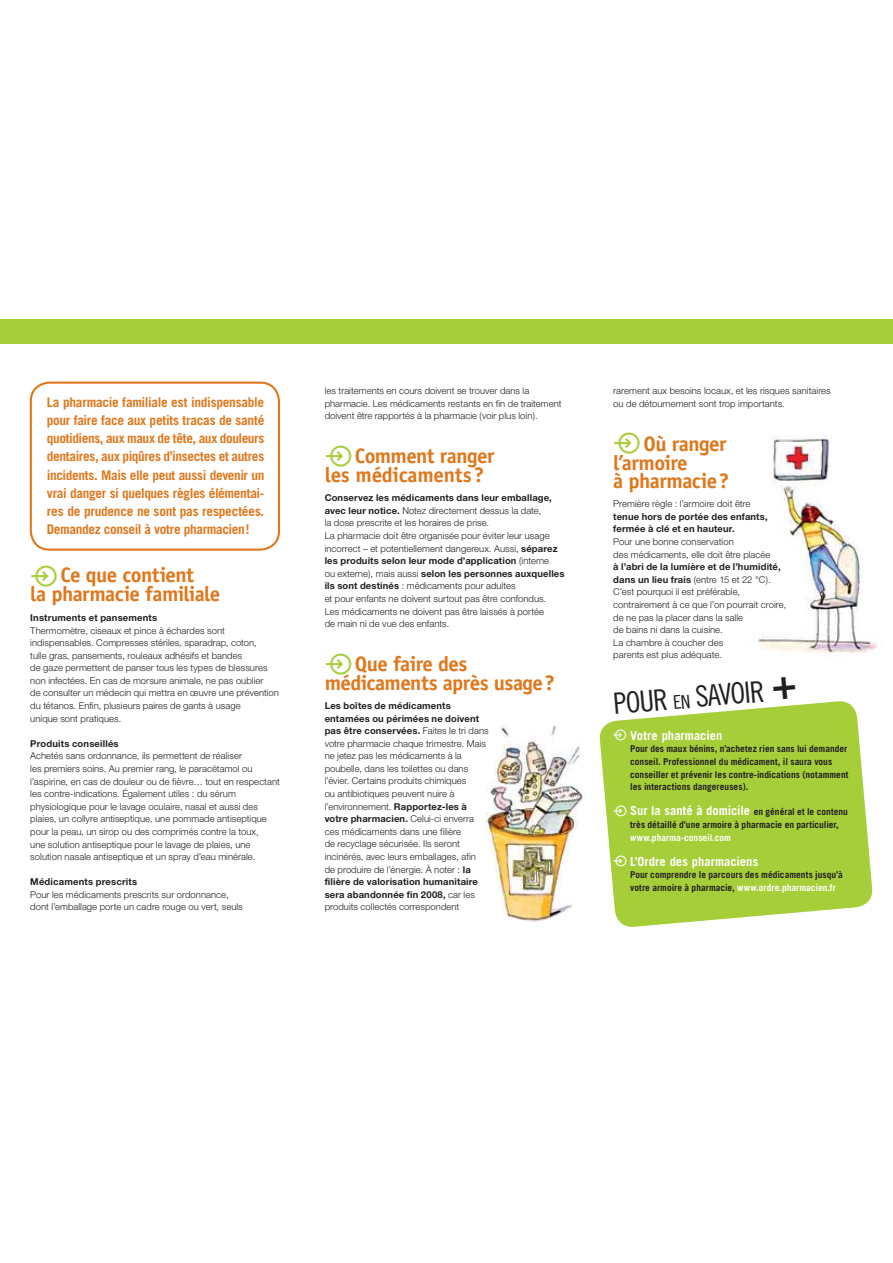
<style>
.page{position:relative;width:893px;height:1263px;background:#fff}
.page>*{position:absolute;margin:0;border:0;box-sizing:border-box;transform-origin:0 0}
.t1{font:29.4px "Trade Gothic Cond Eighteen";color:#231f20}
.t2{font:700 21px/18.9px "Officina Sans";letter-spacing:-.025em;color:#df771c}
.t3{font:14.7px "Apple Icon Two";color:#fff}
.t4{font:700 13.35px/18.1px "Trade Gothic";letter-spacing:-.02em;color:#df771c;text-align:justify}
.t5{font:700 12.6px "Trade Gothic";color:#fff}
.t6{font:300 9.45px/12.6px "Helvetica Neue";letter-spacing:.005em;color:#231f20}
.t7{font:700 9.45px/12.6px "Trade Gothic";color:#231f20}
.t8{font:700 9.45px/12.6px "Helvetica Neue";letter-spacing:.02em;color:#231f20}
.t9{font:700 9.45px "Trade Gothic";color:#fff}
.s1{font-family:"Apple Icon Two";font-weight:400;font-size:28.35px;color:#a6ce39}
.s2{font-weight:700}
.s3{font-size:18.9px}
.s4{font-size:12.6px;color:#fff}
.s5{color:#fff}
</style>
<div class="page">
<div style="left:0;top:320px;width:892px;height:24px;background:#a6ce39"></div>
<svg style="left:599px;top:701px;width:274px;height:226px;background:#b2d455"></svg>
<div style="left:30px;top:382px;width:250px;height:169px;border:2px solid #df771c;border-radius:19px"></div>
<img style="left:485px;top:725px;width:100px;height:197px">
<img style="left:758px;top:435px;width:120px;height:219px">
<p class="t4" style="left:47px;top:394px;width:219px">La pharmacie familiale est indispensable pour faire face aux petits tracas de santé quotidiens, aux maux de tête, aux douleurs dentaires, aux piqûres d’insectes et autres incidents. Mais elle peut aussi devenir un vrai danger si quelques règles élémentai&shy;res de prudence ne sont pas respectées.<br>Demandez conseil à votre pharmacien !</p>
<h2 class="t2" style="left:30px;top:567px;width:192px"><span class="s1">)</span>Ce que contient<br>la pharmacie familiale</h2>
<p class="t8" style="left:30px;top:612px;width:128px">Instruments et pansements</p>
<p class="t6" style="left:30px;top:625px;width:250px">Thermomètre, ciseaux et pince à échardes sont indispensables. Compresses stériles, sparadrap, coton,<br>tulle gras, pansements, rouleaux adhésifs et bandes<br>de gaze permettent de panser tous les types de blessures non infectées. En cas de morsure animale, ne pas oublier<br>de consulter un médecin qui mettra en œuvre une prévention du tétanos. Enfin, plusieurs paires de gants à usage<br>unique sont pratiques.</p>
<p class="t8" style="left:30px;top:738px;width:90px">Produits conseillés</p>
<p class="t6" style="left:30px;top:751px;width:251px">Achetés sans ordonnance, ils permettent de réaliser<br>les premiers soins. Au premier rang, le paracétamol ou l’aspirine, en cas de douleur ou de fièvre… tout en respectant les contre-indications. Également utiles : du sérum physiologique pour le lavage oculaire, nasal et aussi des plaies, un collyre antiseptique, une pommade antiseptique pour la peau, un sirop ou des comprimés contre la toux,<br>une solution antiseptique pour le lavage de plaies, une solution nasale antiseptique et un spray d’eau minérale.</p>
<p class="t8" style="left:30px;top:877px;width:108px">Médicaments prescrits</p>
<p class="t6" style="left:30px;top:889px;width:214px">Pour les médicaments prescrits sur ordonnance, dont l’emballage porte un cadre rouge ou vert, seuls</p>
<p class="t6" style="left:325px;top:385px;width:238px">les traitements en cours doivent se trouver dans la pharmacie. Les médicaments restants en fin de traitement doivent être rapportés à la pharmacie (voir plus loin).</p>
<h2 class="t2" style="left:325px;top:449px;width:171px"><span class="s1">)</span>Comment ranger les médicaments ?</h2>
<p class="t6" style="left:325px;top:492px;width:241px"><span class="s2">Conservez les médicaments dans leur emballage, avec leur notice.</span> Notez directement dessus la date,<br>la dose prescrite et les horaires de prise.<br>La pharmacie doit être organisée pour éviter leur usage incorrect – et potentiellement dangereux. Aussi, <span class="s2">séparez les produits selon leur mode d’application</span> (interne<br>ou externe), mais aussi <span class="s2">selon les personnes auxquelles ils sont destinés</span> : médicaments pour adultes<br>et pour enfants ne doivent surtout pas être confondus.<br>Les médicaments ne doivent pas être laissés à portée<br>de main ni de vue des enfants.</p>
<h2 class="t2" style="left:325px;top:656px;width:232px"><span class="s1">)</span>Que faire des médicaments après usage ?</h2>
<p class="t6" style="left:325px;top:700px;width:165px"><span class="s2">Les boîtes de médicaments entamées ou périmées ne doivent pas être conservées.</span> Faites le tri dans votre pharmacie chaque trimestre. Mais ne jetez pas les médicaments à la poubelle, dans les toilettes ou dans l’évier. Certains produits chimiques<br>ou antibiotiques peuvent nuire à l’environnement. <span class="s2">Rapportez-les à votre pharmacien.</span> Celui-ci enverra ces médicaments dans une filière<br>de recyclage sécurisée. Ils seront incinérés, avec leurs emballages, afin de produire de l’énergie. À noter : <span class="s2">la filière de valorisation humanitaire sera abandonnée fin 2008,</span> car les produits collectés correspondent</p>
<p class="t6" style="left:613px;top:385px;width:219px">rarement aux besoins locaux, et les risques sanitaires ou de détournement sont trop importants.</p>
<h2 class="t2" style="left:613px;top:436px;width:117px"><span class="s1">)</span>Où ranger l’armoire<br>à pharmacie ?</h2>
<p class="t6" style="left:613px;top:499px;width:139px">Première règle : l’armoire doit être</p>
<p class="t8" style="left:613px;top:511px;width:156px">tenue hors de portée des enfants, fermée à clé et en hauteur.</p>
<p class="t6" style="left:613px;top:536px;width:159px">Pour une bonne conservation<br>des médicaments, elle doit être placée</p>
<p class="t6" style="left:613px;top:561px;width:174px"><span class="s2">à l’abri de la lumière et de l’humidité, dans un lieu frais</span> (entre 15 et 22 °C).<br>C’est pourquoi il est préférable, contrairement à ce que l’on pourrait croire, de ne pas la placer dans la salle<br>de bains ni dans la cuisine.<br>La chambre à coucher des<br>parents est plus adéquate.</p>
<h1 class="t1" style="left:612px;top:693px;width:153px;rotate:-5deg">POUR <span class="s3">EN</span> SAVOIR</h1>
<h3 class="t3" style="left:612px;top:725px;width:16px">)</h3>
<h3 class="t5" style="left:630px;top:731px;width:94px">Votre pharmacien</h3>
<p class="t7" style="left:630px;top:744px;width:220px">Pour des maux bénins, n’achetez rien sans lui demander conseil. Professionnel du médicament, il saura vous conseiller et prévenir les contre-indications (notamment les interactions dangereuses).</p>
<p class="t7" style="left:630px;top:807px;width:219px"><span class="s4">Sur la santé à domicile</span> en général et le contenu très détaillé d’une armoire à pharmacie en particulier,</p>
<p class="t9" style="left:630px;top:834px;width:102px">www.pharma-conseil.com</p>
<h3 class="t5" style="left:630px;top:857px;width:130px">L’Ordre des pharmaciens</h3>
<p class="t7" style="left:630px;top:870px;width:214px">Pour comprendre le parcours des médicaments jusqu’à votre armoire à pharmacie, <span class="s5">www.ordre.pharmacien.fr</span></p>
<h3 class="t3" style="left:612px;top:800px;width:16px">)</h3>
<h3 class="t3" style="left:612px;top:851px;width:16px">)</h3>
</div>
